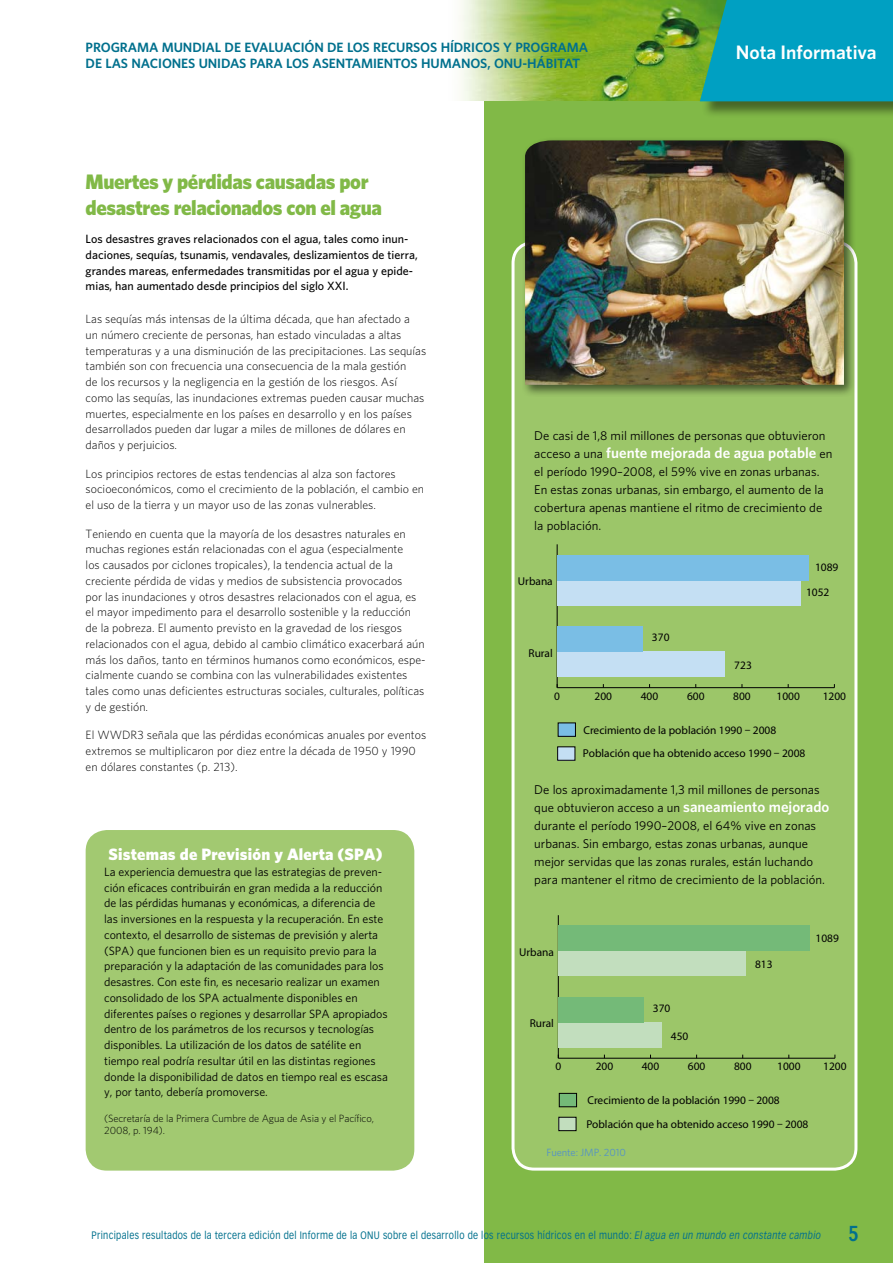
<style>
.page{position:relative;width:893px;height:1263px;background:#fff}
.page>*{position:absolute;margin:0;border:0;box-sizing:border-box;transform-origin:0 0}
.t1{font:700 21.3px "Vectora LT Std";color:#00708d;scale:.85 1}
.t2{font:900 21px/25.5px "Whitney";letter-spacing:-.02em;color:#81b947}
.t3{font:500 21px "Whitney";color:#fff}
.t4{font:600 19.5px "Whitney";color:#fff}
.t5{font:900 16.5px "Whitney";letter-spacing:.01em;color:#fff}
.t6{font:600 15px "Whitney";color:#fff}
.t7{font:600 13.5px/16.2px "Whitney";letter-spacing:-.01em;color:#00708d}
.t8{font:12.75px/18px "Whitney";color:#000}
.t9{font:300 12px/15.8px "Whitney";color:#000}
.t10{font:12px/15.8px "Whitney";letter-spacing:-.005em;color:#000}
.t11{font:500 12px/15.8px "Whitney";color:#000}
.t12{font:11.4px "Myriad Pro";color:#000}
.t13{font:10.65px "Vectora LT Std";letter-spacing:.035em;color:#00708d;scale:.85 1}
.t14{font:300 10.5px/12.6px "Whitney";letter-spacing:-.01em;color:#000}
.t15{font:10.5px "Whitney";letter-spacing:-.01em;color:#5291c9}
.s1{font-weight:400;font-size:12.75px;color:#000}
.s2{font-weight:600;font-size:15px;color:#fff}
.s3{font-style:italic}
</style>
<div class="page">
<div style="left:485px;top:0;width:408px;height:1263px;background:#81b947"></div>
<div style="left:513px;top:242px;width:343px;height:927px;background:#9cc669;border-radius:21px"></div>
<div style="left:511px;top:241px;width:346px;height:929px;border:3px solid #fff;border-radius:21px"></div>
<hr style="left:557px;top:687px;width:277px;height:1px;background:#000">
<hr style="left:557px;top:544px;width:1px;height:144px;background:#000">
<div style="left:558px;top:747px;width:17px;height:13px;background:#c4dff3"></div>
<div style="left:557px;top:580px;width:243px;height:25px;background:#c4dff3"></div>
<div style="left:557px;top:652px;width:167px;height:25px;background:#c4dff3"></div>
<div style="left:558px;top:723px;width:17px;height:13px;background:#7abee5"></div>
<div style="left:557px;top:555px;width:252px;height:25px;background:#7abee5"></div>
<div style="left:557px;top:627px;width:86px;height:25px;background:#7abee5"></div>
<hr style="left:558px;top:1058px;width:277px;height:1px;background:#000">
<hr style="left:558px;top:915px;width:1px;height:143px;background:#000">
<div style="left:559px;top:1117px;width:17px;height:14px;background:#c2debe"></div>
<div style="left:559px;top:1117px;width:17px;height:14px;border:1px solid #000"></div>
<div style="left:558px;top:951px;width:188px;height:25px;background:#c2debe"></div>
<div style="left:558px;top:1022px;width:104px;height:25px;background:#c2debe"></div>
<div style="left:559px;top:1093px;width:18px;height:14px;background:#74ba78"></div>
<div style="left:559px;top:1093px;width:18px;height:14px;border:1px solid #000"></div>
<div style="left:558px;top:926px;width:251px;height:25px;background:#74ba78"></div>
<div style="left:558px;top:997px;width:86px;height:25px;background:#74ba78"></div>
<div style="left:86px;top:830px;width:328px;height:340px;background:#a2c971;border-radius:21px"></div>
<img style="left:460px;top:0;width:240px;height:101px">
<div style="left:521px;top:136px;width:335px;height:261px;background:#000;opacity:.56"></div>
<img style="left:525px;top:140px;width:319px;height:245px">
<div style="left:701px;top:0;width:192px;height:118px;background:#000;opacity:.45"></div>
<svg style="left:700px;top:0;width:193px;height:101px"></svg>
<p class="t7" style="left:86px;top:39px;width:504px;text-indent:107px">DIAL DE EVALUACI ÓN DE LOS RECU RSOS HÍDRICOS Y PROGRAMA<br>DE LAS NACION ES UNI DAS PARA LOS ASENTAMIENTOS HUMANOS, ONU-HÁBITAT</p>
<p class="t7" style="left:86px;top:39px;width:87px">PROGRAMA MUN</p>
<h2 class="t3" style="left:752px;top:38px;width:117px">Briefing Note</h2>
<h3 class="t4" style="left:736px;top:39px;width:142px">NOTA INFORMATIVA</h3>
<h2 class="t2" style="left:86px;top:168px;width:298px">Muertes y pérdidas causadas por desastres relacionados con el agua</h2>
<p class="t11" style="left:86px;top:231px;width:334px">Los desastres graves relacionados con el agua, tales como inun&shy;daciones, sequías, tsunamis, vendavales, deslizamientos de tierra, grandes mareas, enfermedades transmitidas por el agua y epide&shy;mias, han aumentado desde principios del siglo XXI.</p>
<p class="t9" style="left:86px;top:311px;width:342px">Las sequías más intensas de la última década, que han afectado a<br>un número creciente de personas, han estado vinculadas a altas temperaturas y a una disminución de las precipitaciones. Las sequías también son con frecuencia una consecuencia de la mala gestión<br>de los recursos y la negligencia en la gestión de los riesgos. Así como las sequías, las inundaciones extremas pueden causar muchas muertes, especialmente en los países en desarrollo y en los países desarrollados pueden dar lugar a miles de millones de dólares en daños y perjuicios.</p>
<p class="t9" style="left:86px;top:465px;width:340px">Los principios rectores de estas tendencias al alza son factores socioeconómicos, como el crecimiento de la población, el cambio en el uso de la tierra y un mayor uso de las zonas vulnerables.</p>
<p class="t9" style="left:86px;top:525px;width:342px">Teniendo en cuenta que la mayoría de los desastres naturales en muchas regiones están relacionadas con el agua (especialmente<br>los causados por ciclones tropicales), la tendencia actual de la creciente pérdida de vidas y medios de subsistencia provocados<br>por las inundaciones y otros desastres relacionados con el agua, es el mayor impedimento para el desarrollo sostenible y la reducción de la pobreza. El aumento previsto en la gravedad de los riesgos relacionados con el agua, debido al cambio climático exacerbará aún más los daños, tanto en términos humanos como económicos, espe&shy;cialmente cuando se combina con las vulnerabilidades existentes tales como unas deficientes estructuras sociales, culturales, políticas y de gestión.</p>
<p class="t9" style="left:86px;top:727px;width:342px">El WWDR3 señala que las pérdidas económicas anuales por eventos extremos se multiplicaron por diez entre la década de 1950 y 1990 en dólares constantes (p. 213).</p>
<h3 class="t5" style="left:109px;top:843px;width:275px">Sistemas de Previsión y Alerta (SPA)</h3>
<p class="t10" style="left:104px;top:864px;width:285px">La experiencia demuestra que las estrategias de preven&shy;ción eficaces contribuirán en gran medida a la reducción de las pérdidas humanas y económicas, a diferencia de las inversiones en la respuesta y la recuperación. En este contexto, el desarrollo de sistemas de previsión y alerta (SPA) que funcionen bien es un requisito previo para la preparación y la adaptación de las comunidades para los desastres. Con este fin, es necesario realizar un examen consolidado de los SPA actualmente disponibles en diferentes países o regiones y desarrollar SPA apropiados dentro de los parámetros de los recursos y tecnologías disponibles. La utilización de los datos de satélite en tiempo real podría resultar útil en las distintas regiones donde la disponibilidad de datos en tiempo real es escasa y, por tanto, debería promoverse.</p>
<p class="t14" style="left:104px;top:1111px;width:271px">(Secretaría de la Primera Cumbre de Agua de Asia y el Pacífico,<br>2008, p. 194).</p>
<p class="t8" style="left:534px;top:427px;width:293px">De casi de 1,8 mil millones de personas que obtuvieron</p>
<p class="t6" style="left:534px;top:443px;width:300px"><span class="s1">acceso a una</span> FUENTE MEJORADA DE AGUA POTABLE <span class="s1">en</span></p>
<p class="t8" style="left:534px;top:463px;width:291px">el período 1990–2008, el 59% vive en zonas urbanas.<br>En estas zonas urbanas, sin embargo, el aumento de la cobertura apenas mantiene el ritmo de crecimiento de la población.</p>
<p class="t12" style="left:518px;top:574px;width:36px">Urbana</p>
<p class="t12" style="left:529px;top:646px;width:26px">Rural</p>
<p class="t12" style="left:652px;top:630px;width:19px">370</p>
<p class="t12" style="left:734px;top:658px;width:19px">723</p>
<p class="t12" style="left:815px;top:560px;width:25px">1089</p>
<p class="t12" style="left:806px;top:585px;width:25px">1052</p>
<p class="t12" style="left:554px;top:689px;width:7px">0</p>
<p class="t12" style="left:595px;top:689px;width:19px">200</p>
<p class="t12" style="left:641px;top:689px;width:19px">400</p>
<p class="t12" style="left:687px;top:689px;width:19px">600</p>
<p class="t12" style="left:733px;top:689px;width:19px">800</p>
<p class="t12" style="left:776px;top:689px;width:25px">1000</p>
<p class="t12" style="left:823px;top:689px;width:25px">1200</p>
<p class="t12" style="left:583px;top:723px;width:194px">Crecimiento de la población 1990 – 2008</p>
<p class="t12" style="left:583px;top:746px;width:224px">Población que ha obtenido acceso 1990 – 2008</p>
<p class="t8" style="left:534px;top:780px;width:297px">De los aproximadamente 1,3 mil millones de personas que obtuvieron acceso a un <span class="s2">SANEAMIENTO MEJORADO </span>durante el período 1990–2008, el 64% vive en zonas urbanas. Sin embargo, estas zonas urbanas, aunque mejor servidas que las zonas rurales, están luchando para mantener el ritmo de crecimiento de la población.</p>
<p class="t12" style="left:519px;top:945px;width:36px">Urbana</p>
<p class="t12" style="left:530px;top:1016px;width:26px">Rural</p>
<p class="t12" style="left:653px;top:1001px;width:19px">370</p>
<p class="t12" style="left:671px;top:1029px;width:19px">450</p>
<p class="t12" style="left:755px;top:957px;width:19px">813</p>
<p class="t12" style="left:816px;top:931px;width:25px">1089</p>
<p class="t12" style="left:555px;top:1059px;width:7px">0</p>
<p class="t12" style="left:596px;top:1059px;width:19px">200</p>
<p class="t12" style="left:642px;top:1059px;width:19px">400</p>
<p class="t12" style="left:688px;top:1059px;width:19px">600</p>
<p class="t12" style="left:734px;top:1059px;width:19px">800</p>
<p class="t12" style="left:777px;top:1059px;width:25px">1000</p>
<p class="t12" style="left:823px;top:1059px;width:25px">1200</p>
<p class="t12" style="left:587px;top:1093px;width:194px">Crecimiento de la población 1990 – 2008</p>
<p class="t12" style="left:586px;top:1117px;width:223px">Población que ha obtenido acceso 1990 – 2008</p>
<p class="t15" style="left:546px;top:1146px;width:81px">Fuente: JMP. 2010</p>
<p class="t13" style="left:91px;top:1229px;width:860px">Principales resultados de la tercera edición del Informe de la ONU sobre el desarrollo de los recursos hídricos en el mundo: <span class="s3">El agua en un mundo en constante cambio</span></p>
<h1 class="t1" style="left:848px;top:1220px;width:14px">5</h1>
</div>
